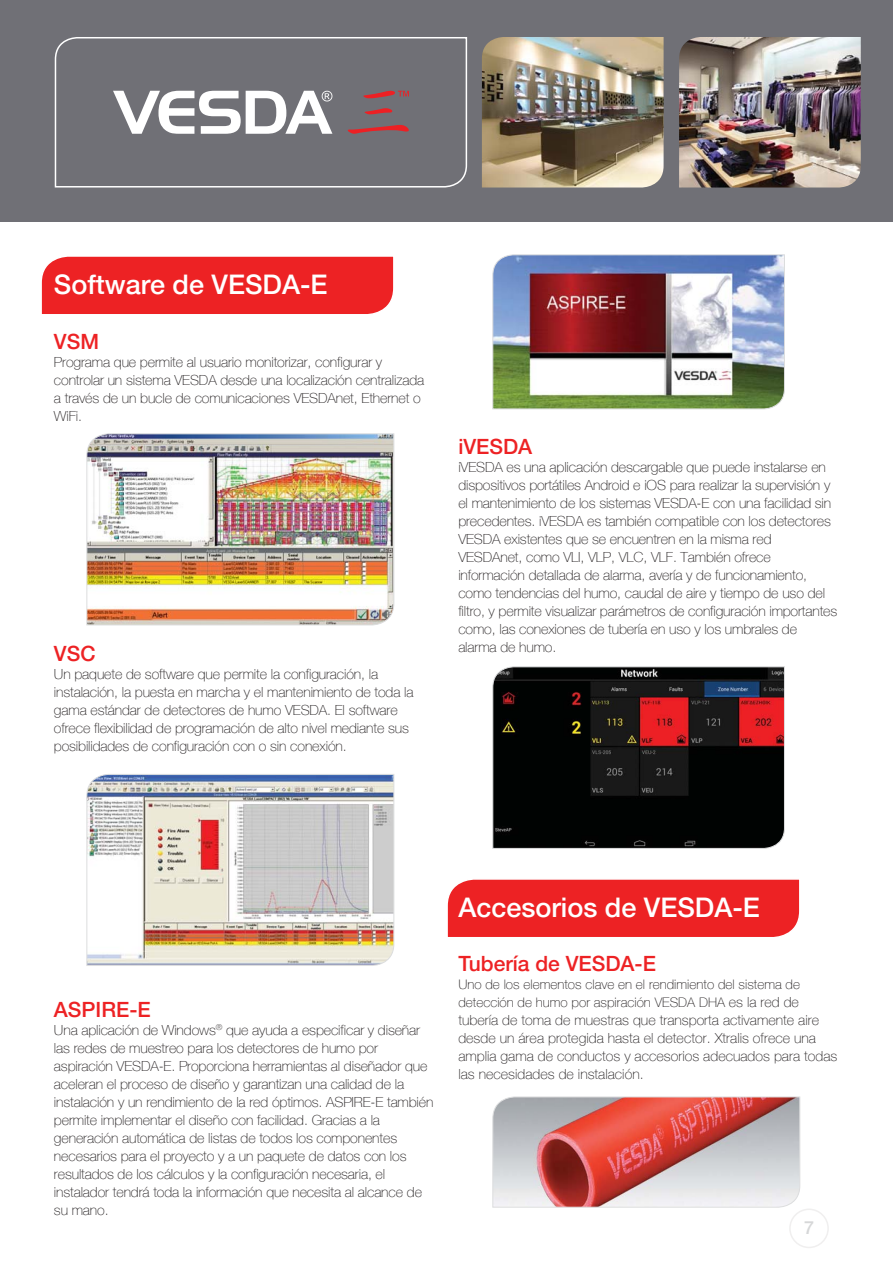
<style>
.page{position:relative;width:893px;height:1263px;background:#fff}
.page>*{position:absolute;margin:0;border:0;box-sizing:border-box;transform-origin:0 0}
.t1{font:500 27px "Helvetica Neue LT";color:#fff}
.t2{font:500 21px "Helvetica Neue LT";color:#ed2224}
.t3{font:500 18px "Helvetica Neue LT";color:#d6d7d8}
.t4{font:14.25px/18px "Helvetica Neue";letter-spacing:-.01em;color:#231f20}
.t5{font:13.5px/18px "Helvetica Neue";color:#231f20}
.s1{font-size:14.25px}
</style>
<div class="page">
<img style="left:86px;top:433px;width:308px;height:192px">
<svg style="left:86px;top:774px;width:308px;height:192px;background:#d2cbc6"></svg>
<svg style="left:492px;top:1097px;width:308px;height:111px;background:#ce9290"></svg>
<svg style="left:492px;top:666px;width:293px;height:183px;background:#211313"></svg>
<img style="left:492px;top:255px;width:293px;height:154px">
<div style="left:447px;top:879px;width:353px;height:58px;background:#ed2224"></div>
<div style="left:41px;top:256px;width:353px;height:58px;background:#ed2224"></div>
<div style="left:789px;top:1209px;width:40px;height:39px;border:2px solid #f0efef;border-radius:50%"></div>
<div style="left:0;top:0;width:893px;height:222px;background:#707076"></div>
<svg style="left:54px;top:37px;width:414px;height:151px"></svg>
<svg style="left:113px;top:91px;width:219px;height:43px"></svg>
<svg style="left:347px;top:91px;width:62px;height:43px"></svg>
<img style="left:482px;top:37px;width:181px;height:151px">
<img style="left:679px;top:37px;width:182px;height:151px">
<h1 class="t1" style="left:54px;top:275px;width:275px">Software de VESDA-E</h1>
<h2 class="t2" style="left:54px;top:334px;width:47px">VSM</h2>
<p class="t4" style="left:54px;top:353px;width:372px">Programa que permite al usuario monitorizar, configurar y controlar un sistema VESDA desde una localización centralizada a través de un bucle de comunicaciones VESDAnet, Ethernet o WiFi.</p>
<h2 class="t2" style="left:54px;top:646px;width:43px">VSC</h2>
<p class="t4" style="left:54px;top:665px;width:361px">Un paquete de software que permite la configuración, la instalación, la puesta en marcha y el mantenimiento de toda la gama estándar de detectores de humo VESDA. El software ofrece flexibilidad de programación de alto nivel mediante sus posibilidades de configuración con o sin conexión.</p>
<h2 class="t2" style="left:458px;top:439px;width:75px">iVESDA</h2>
<p class="t4" style="left:458px;top:458px;width:381px">iVESDA es una aplicación descargable que puede instalarse en dispositivos portátiles Android e iOS para realizar la supervisión y el mantenimiento de los sistemas VESDA-E con una facilidad sin precedentes. iVESDA es también compatible con los detectores VESDA existentes que se encuentren en la misma red VESDAnet, como VLI, VLP, VLC, VLF. También ofrece información detallada de alarma, avería y de funcionamiento, como tendencias del humo, caudal de aire y tiempo de uso del filtro, y permite visualizar parámetros de configuración importantes como, las conexiones de tubería en uso y los umbrales de alarma de humo.</p>
<h2 class="t2" style="left:54px;top:1002px;width:98px">ASPIRE-E</h2>
<p class="t4" style="left:54px;top:1021px;width:381px">Una aplicación de Windows<sup>®</sup> que ayuda a especificar y diseñar las redes de muestreo para los detectores de humo por aspiración VESDA-E. Proporciona herramientas al diseñador que aceleran el proceso de diseño y garantizan una calidad de la instalación y un rendimiento de la red óptimos. ASPIRE-E también permite implementar el diseño con facilidad. Gracias a la generación automática de listas de todos los componentes necesarios para el proyecto y a un paquete de datos con los resultados de los cálculos y la configuración necesaria, el instalador tendrá toda la información que necesita al alcance de su mano.</p>
<h1 class="t1" style="left:458px;top:898px;width:303px">Accesorios de VESDA-E</h1>
<h2 class="t2" style="left:458px;top:956px;width:199px">Tubería de VESDA-E</h2>
<p class="t5" style="left:458px;top:976px;width:343px">Uno de los elementos clave en el rendimiento del sistema de detección de humo por aspiración VESDA DHA <span class="s1">es la red de</span></p>
<p class="t4" style="left:458px;top:1012px;width:380px">tubería de toma de muestras que transporta activamente aire desde un área protegida hasta el detector. Xtralis ofrece una amplia gama de conductos y accesorios adecuados para todas las necesidades de instalación.</p>
<p class="t3" style="left:804px;top:1221px;width:12px">7</p>
</div>
